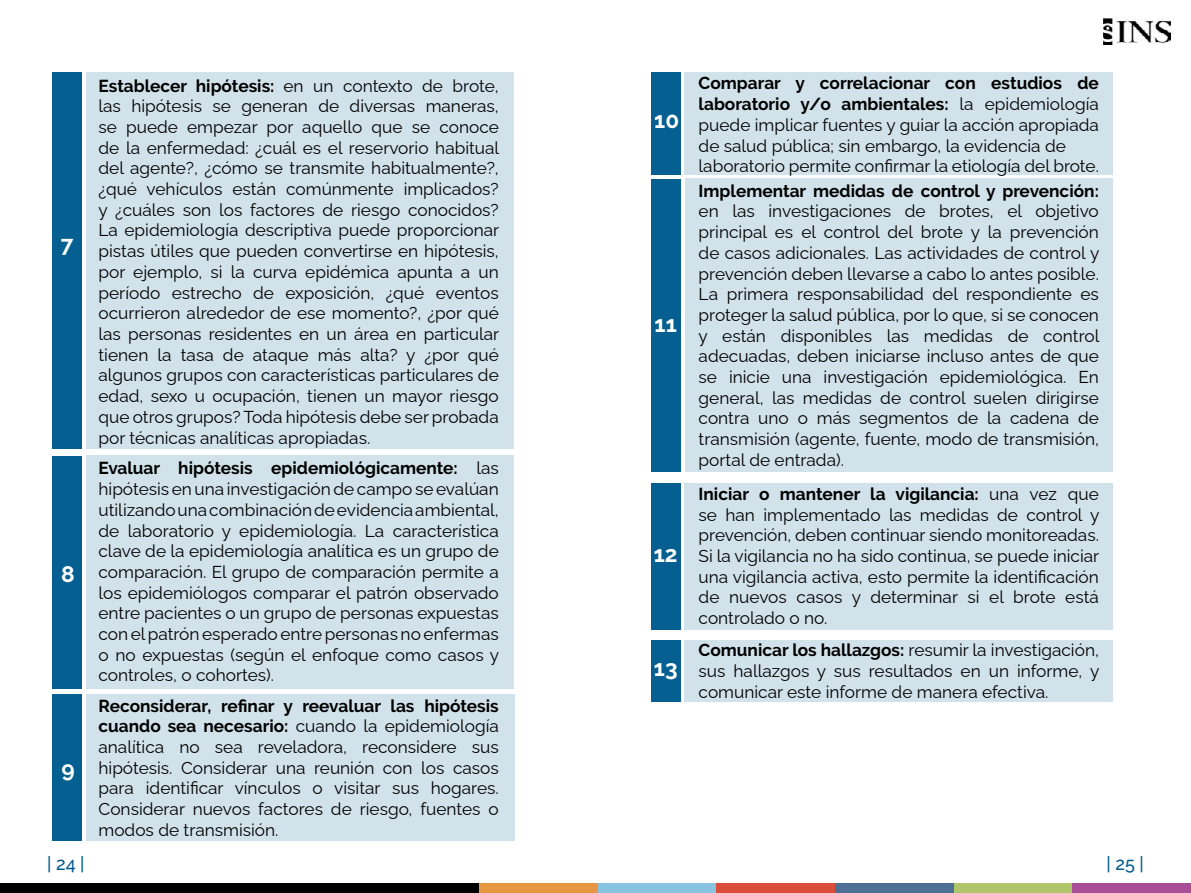
<style>
.page{position:relative;width:1191px;height:893px;background:#fff}
.page>*{position:absolute;margin:0;border:0;box-sizing:border-box;transform-origin:0 0}
.t1{font:700 22.5px "Raleway";color:#fff}
.t2{font:500 18px "Raleway";color:#005b8d}
.t3{font:17.25px/20.7px "Raleway";color:#000;text-align:justify}
.t4{font:700 17.25px "Raleway";color:#000}
.s1{font-weight:700}
</style>
<div class="page">
<img style="left:1103px;top:18px;width:67px;height:27px">
<div style="left:0;top:883px;width:481px;height:10px;background:#000"></div>
<div style="left:479px;top:883px;width:119px;height:10px;background:#e79741"></div>
<div style="left:598px;top:883px;width:118px;height:10px;background:#88c3e1"></div>
<div style="left:716px;top:883px;width:119px;height:10px;background:#da4e39"></div>
<div style="left:835px;top:883px;width:118px;height:10px;background:#4e7097"></div>
<div style="left:953px;top:883px;width:119px;height:10px;background:#afc66b"></div>
<div style="left:1072px;top:883px;width:119px;height:10px;background:#a84f97"></div>
<div style="left:685px;top:179px;width:427px;height:293px;background:#d2e2eb"></div>
<div style="left:685px;top:72px;width:427px;height:102px;background:#d2e2eb"></div>
<div style="left:86px;top:694px;width:428px;height:147px;background:#d2e2eb"></div>
<div style="left:86px;top:455px;width:428px;height:234px;background:#d2e2eb"></div>
<div style="left:52px;top:456px;width:30px;height:233px;background:#056091"></div>
<div style="left:52px;top:694px;width:30px;height:147px;background:#056091"></div>
<div style="left:651px;top:72px;width:29px;height:102px;background:#056091"></div>
<div style="left:86px;top:72px;width:428px;height:377px;background:#d2e2eb"></div>
<div style="left:52px;top:72px;width:30px;height:377px;background:#056091"></div>
<div style="left:685px;top:640px;width:427px;height:62px;background:#d2e2eb"></div>
<div style="left:685px;top:483px;width:427px;height:147px;background:#d2e2eb"></div>
<div style="left:651px;top:180px;width:29px;height:292px;background:#056091"></div>
<div style="left:651px;top:483px;width:29px;height:147px;background:#056091"></div>
<div style="left:651px;top:640px;width:29px;height:62px;background:#056091"></div>
<h1 class="t1" style="left:61px;top:231px;width:14px">7</h1>
<h1 class="t1" style="left:61px;top:561px;width:15px">8</h1>
<h1 class="t1" style="left:61px;top:757px;width:15px">9</h1>
<p class="t3" style="left:98px;top:73px;width:402px"><span class="s1">Establecer hipótesis:</span> en un contexto de brote, las hipótesis se generan de diversas maneras, se puede empezar por aquello que se conoce de la enfermedad: ¿cuál es el reservorio habitual del agente?, ¿cómo se transmite habitualmente?, ¿qué vehículos están comúnmente implicados? y ¿cuáles son los factores de riesgo conocidos?<br>La epidemiología descriptiva puede proporcionar pistas útiles que pueden convertirse en hipótesis, por ejemplo, si la curva epidémica apunta a un período estrecho de exposición, ¿qué eventos ocurrieron alrededor de ese momento?, ¿por qué las personas residentes en un área en particular tienen la tasa de ataque más alta? y ¿por qué algunos grupos con características particulares de edad, sexo u ocupación, tienen un mayor riesgo que otros grupos? Toda hipótesis debe ser probada por técnicas analíticas apropiadas.</p>
<p class="t3" style="left:698px;top:71px;width:402px;text-align:left"><span class="s1">Comparar y correlacionar con estudios de laboratorio y/o ambientales:</span> la epidemiología puede implicar fuentes y guiar la acción apropiada de salud pública; sin embargo, la evidencia de laboratorio permite confirmar la etiología del brote.</p>
<h1 class="t1" style="left:654px;top:107px;width:26px">10</h1>
<p class="t4" style="left:698px;top:181px;width:402px">Implementar medidas de control y prevención:</p>
<p class="t3" style="left:698px;top:199px;width:402px">en las investigaciones de brotes, el objetivo principal es el control del brote y la prevención de casos adicionales. Las actividades de control y prevención deben llevarse a cabo lo antes posible.<br>La primera responsabilidad del respondiente es proteger la salud pública, por lo que, si se conocen y están disponibles las medidas de control adecuadas, deben iniciarse incluso antes de que se inicie una investigación epidemiológica. En general, las medidas de control suelen dirigirse contra uno o más segmentos de la cadena de transmisión (agente, fuente, modo de transmisión, portal de entrada).</p>
<h1 class="t1" style="left:654px;top:311px;width:24px">11</h1>
<p class="t3" style="left:98px;top:456px;width:402px"><span class="s1">Evaluar hipótesis epidemiológicamente:</span> las hipótesis en una investigación de campo se evalúan utilizando una combinación de evidencia ambiental, de laboratorio y epidemiología. La característica clave de la epidemiología analítica es un grupo de comparación. El grupo de comparación permite a los epidemiólogos comparar el patrón observado entre pacientes o un grupo de personas expuestas con el patrón esperado entre personas no enfermas o no expuestas (según el enfoque como casos y controles, o cohortes).</p>
<p class="t3" style="left:98px;top:693px;width:402px"><span class="s1">Reconsiderar, refinar y reevaluar las hipótesis cuando sea necesario:</span> cuando la epidemiología analítica no sea reveladora, reconsidere sus hipótesis. Considerar una reunión con los casos para identificar vínculos o visitar sus hogares.<br>Considerar nuevos factores de riesgo, fuentes o modos de transmisión.</p>
<p class="t3" style="left:698px;top:482px;width:402px"><span class="s1">Iniciar o mantener la vigilancia:</span> una vez que se han implementado las medidas de control y prevención, deben continuar siendo monitoreadas.<br>Si la vigilancia no ha sido continua, se puede iniciar una vigilancia activa, esto permite la identificación de nuevos casos y determinar si el brote está controlado o no.</p>
<p class="t3" style="left:698px;top:638px;width:402px"><span class="s1">Comunicar los hallazgos:</span> resumir la investigación, sus hallazgos y sus resultados en un informe, y comunicar este informe de manera efectiva.</p>
<h1 class="t1" style="left:654px;top:542px;width:25px">12</h1>
<h1 class="t1" style="left:654px;top:655px;width:25px">13</h1>
<p class="t2" style="left:47px;top:853px;width:39px">| 24 |</p>
<p class="t2" style="left:1106px;top:853px;width:39px">| 25 |</p>
</div>
